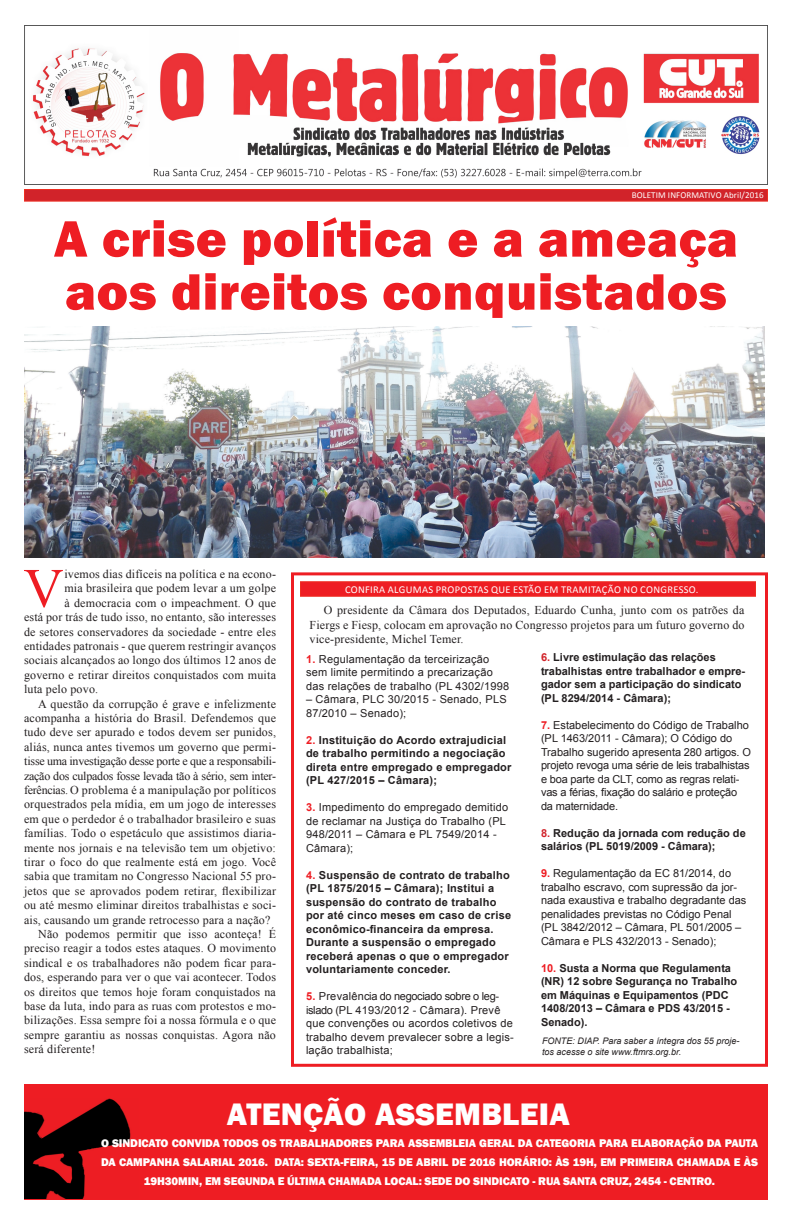
<style>
.page{position:relative;width:792px;height:1224px;background:#fff}
.page>*{position:absolute;margin:0;border:0;box-sizing:border-box;transform-origin:0 0}
.t1{font:55.5px "Times New Roman";color:#ee1d23}
.t2{font:800 53px "Franklin Gothic";letter-spacing:.01em;color:#ee1d23}
.t3{font:800 32px "Franklin Gothic";letter-spacing:.01em;color:#fff}
.t4{font:12px/14.4px "Times New Roman";letter-spacing:.015em;color:#231f20;text-align:justify}
.t5{font:800 11.5px/19px "Franklin Gothic";letter-spacing:-.01em;color:#fff;text-align:center}
.t6{font:11px/13.5px "Arial";color:#231f20}
.t7{font:11px/13.5px "Arial";letter-spacing:.02em;color:#231f20}
.t8{font:700 11px/13.5px "Arial";letter-spacing:.02em;color:#231f20}
.t9{font:700 11px/13.5px "Arial";color:#231f20}
.t10{font:10.5px "Calibri";letter-spacing:.03em;color:#fff}
.t11{font:italic 9px/11px "Arial";color:#231f20}
.t12{font:9px "Calibri";letter-spacing:.01em;color:#fff}
.s1{font-weight:700;color:#ee1d23}
.s2{color:#ee1d23}
.s3{color:#d1232a}
</style>
<div class="page">
<img style="left:24px;top:327px;width:741px;height:230px">
<div style="left:24px;top:189px;width:744px;height:13px;background:#d1232a;border:1px solid #ee2e22"></div>
<div style="left:24px;top:1085px;width:744px;height:115px;background:#ee1d23"></div>
<div style="left:291px;top:572px;width:477px;height:495px;border:3px solid #ee1d23"></div>
<img style="left:24px;top:26px;width:744px;height:158px">
<div style="left:300px;top:581px;width:456px;height:16px;background:#ee1d23;border:1px solid #ee2e22"></div>
<img style="left:24px;top:1098px;width:107px;height:101px">
<p class="t12" style="left:632px;top:189px;width:133px">BOLETIM INFORMATIVO Abril/2016</p>
<p class="t2" style="left:54px;top:205px;width:686px">A crise política e a ameaça</p>
<p class="t2" style="left:65px;top:258px;width:663px">aos direitos conquistados</p>
<p class="t1" style="left:24px;top:551px;width:42px">V</p>
<p class="t4" style="left:64px;top:567px;width:213px">ivemos dias difíceis na política e na econo-</p>
<p class="t4" style="left:64px;top:581px;width:213px">mia brasileira que podem levar a um golpe</p>
<p class="t4" style="left:64px;top:595px;width:213px">à democracia com o impeachment. O que</p>
<p class="t4" style="left:24px;top:610px;width:254px">está por trás de tudo isso, no entanto, são interesses</p>
<p class="t4" style="left:24px;top:624px;width:254px">de setores conservadores da sociedade - entre eles</p>
<p class="t4" style="left:24px;top:639px;width:254px">entidades patronais - que querem restringir avanços</p>
<p class="t4" style="left:24px;top:653px;width:254px">sociais alcançados ao longo dos últimos 12 anos de</p>
<p class="t4" style="left:24px;top:667px;width:254px">governo e retirar direitos conquistados com muita</p>
<p class="t4" style="left:24px;top:682px;width:76px">luta pelo povo.</p>
<p class="t4" style="left:24px;top:696px;width:254px;text-indent:14px">A questão da corrupção é grave e infelizmente acompanha a história do Brasil. Defendemos que tudo deve ser apurado e todos devem ser punidos, aliás, nunca antes tivemos um governo que permi&shy;tisse uma investigação desse porte e que a responsabili&shy;zação dos culpados fosse levada tão à sério, sem inter&shy;ferências. O problema é a manipulação por políticos orquestrados pela mídia, em um jogo de interesses em que o perdedor é o trabalhador brasileiro e suas famílias. Todo o espetáculo que assistimos diaria&shy;mente nos jornais e na televisão tem um objetivo: tirar o foco do que realmente está em jogo. Você sabia que tramitam no Congresso Nacional 55 pro&shy;jetos que se aprovados podem retirar, flexibilizar ou até mesmo eliminar direitos trabalhistas e soci&shy;ais, causando um grande retrocesso para a nação?</p>
<p class="t4" style="left:24px;top:927px;width:254px;text-indent:14px">Não podemos permitir que isso aconteça! É preciso reagir a todos estes ataques. O movimento sindical e os trabalhadores não podem ficar para&shy;dos, esperando para ver o que vai acontecer. Todos os direitos que temos hoje foram conquistados na base da luta, indo para as ruas com protestos e mo&shy;bilizações. Essa sempre foi a nossa fórmula e o que sempre garantiu as nossas conquistas. Agora não será diferente!</p>
<p class="t10" style="left:345px;top:583px;width:355px">CONFIRA ALGUMAS PROPOSTAS QUE ESTÃO EM TRAMITAÇÃO NO CONGRESSO.</p>
<p class="t4" style="left:310px;top:603px;width:437px;text-indent:14px">O presidente da Câmara dos Deputados, Eduardo Cunha, junto com os patrões da Fiergs e Fiesp, colocam em aprovação no Congresso projetos para um futuro governo do vice-presidente, Michel Temer.</p>
<p class="t7" style="left:306px;top:652px;width:205px"><span class="s1">1.</span> Regulamentação da terceirização sem limite permitindo a precarização das relações de trabalho (PL 4302/1998</p>
<p class="t7" style="left:306px;top:693px;width:202px">– Câmara, PLC 30/2015 - Senado, PLS<br>87/2010 – Senado);</p>
<p class="t8" style="left:306px;top:733px;width:207px"><span class="s2">2.</span> Instituição do Acordo extrajudicial de trabalho permitindo a negociação direta entre empregado e empregador (PL 427/2015 – Câmara);</p>
<p class="t7" style="left:306px;top:801px;width:204px"><span class="s1">3.</span> Impedimento do empregado demitido de reclamar na Justiça do Trabalho (PL<br>948/2011 – Câmara e PL 7549/2014 -<br>Câmara);</p>
<p class="t8" style="left:306px;top:868px;width:207px"><span class="s2">4.</span> Suspensão de contrato de trabalho (PL 1875/2015 – Câmara); Institui a suspensão do contrato de trabalho por até cinco meses em caso de crise econômico-financeira da empresa.<br>Durante a suspensão o empregado receberá apenas o que o empregador voluntariamente conceder.</p>
<p class="t7" style="left:306px;top:990px;width:209px"><span class="s1">5.</span> Prevalência do negociado sobre o leg&shy;islado (PL 4193/2012 - Câmara). Prevê que convenções ou acordos coletivos de trabalho devem prevalecer sobre a legis&shy;lação trabalhista;</p>
<p class="t9" style="left:541px;top:651px;width:206px"><span class="s3">6.</span> Livre estimulação das relações trabalhistas entre trabalhador e empre&shy;gador sem a participação do sindicato (PL 8294/2014 - Câmara);</p>
<p class="t6" style="left:541px;top:718px;width:211px"><span class="s1">7.</span> Estabelecimento do Código de Trabalho (PL 1463/2011 - Câmara); O Código do Trabalho sugerido apresenta 280 artigos. O projeto revoga uma série de leis trabalhistas e boa parte da CLT, como as regras relati&shy;vas a férias, fixação do salário e proteção da maternidade.</p>
<p class="t9" style="left:541px;top:826px;width:206px"><span class="s3">8.</span> Redução da jornada com redução de salários (PL 5019/2009 - Câmara);</p>
<p class="t6" style="left:541px;top:867px;width:207px"><span class="s1">9.</span> Regulamentação da EC 81/2014, do trabalho escravo, com supressão da jor&shy;nada exaustiva e trabalho degradante das penalidades previstas no Código Penal (PL 3842/2012 – Câmara, PL 501/2005 – Câmara e PLS 432/2013 - Senado);</p>
<p class="t9" style="left:541px;top:961px;width:198px"><span class="s2">10.</span> Susta a Norma que Regulamenta (NR) 12 sobre Segurança no Trabalho em Máquinas e Equipamentos (PDC<br>1408/2013 – Câmara e PDS 43/2015 -<br>Senado).</p>
<p class="t11" style="left:542px;top:1036px;width:199px">FONTE: DIAP. Para saber a íntegra dos 55 proje&shy;tos acesse o site www.ftmrs.org.br.</p>
<p class="t3" style="left:227px;top:1094px;width:344px">ATENÇÃO ASSEMBLEIA</p>
<p class="t5" style="left:101px;top:1134px;width:659px">O SINDICATO CONVIDA TODOS OS TRABALHADORES PARA ASSEMBLEIA GERAL DA CATEGORIA PARA ELABORAÇÃO DA PAUTA<br>DA CAMPANHA SALARIAL 2016. DATA: SEXTA-FEIRA, 15 DE ABRIL DE 2016 HORÁRIO: ÀS 19H, EM PRIMEIRA CHAMADA E ÀS<br>19H30MIN, EM SEGUNDA E ÚLTIMA CHAMADA LOCAL: SEDE DO SINDICATO - RUA SANTA CRUZ, 2454 - CENTRO.</p>
</div>
